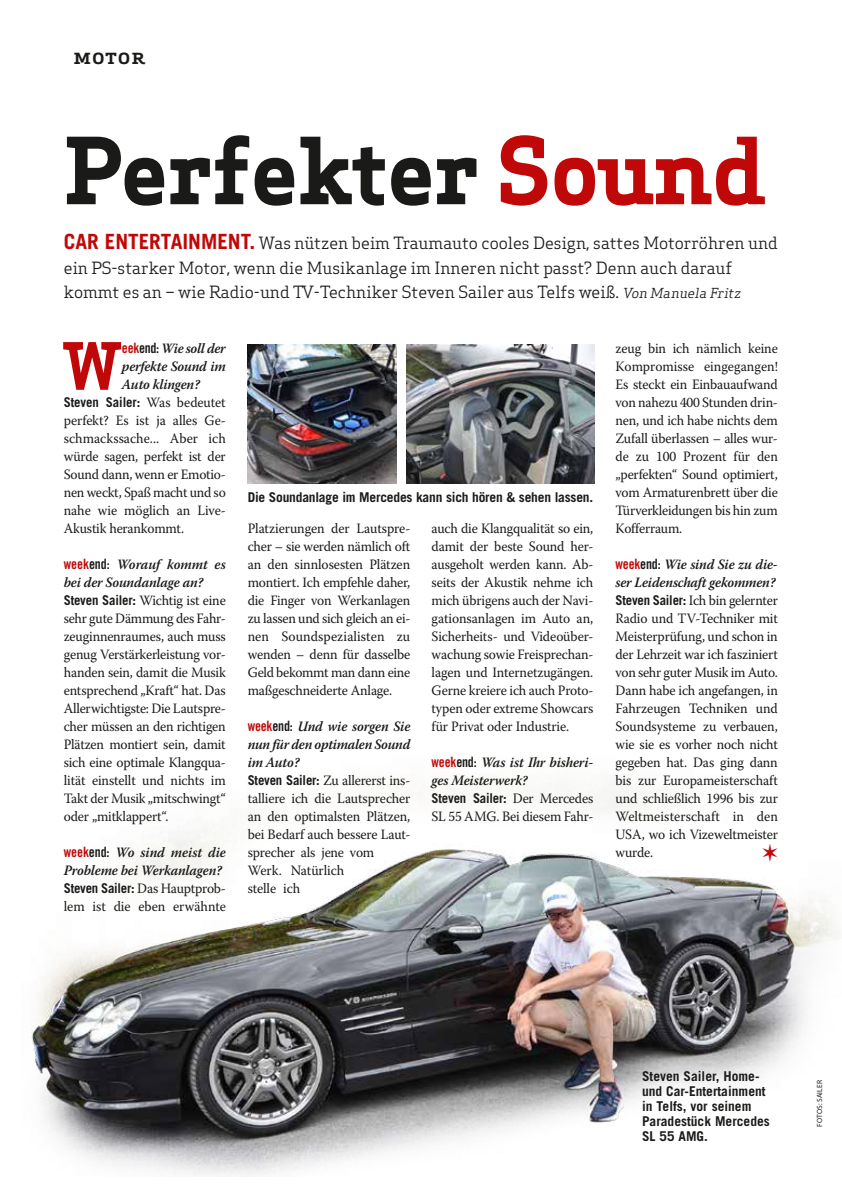
<style>
.page{position:relative;width:842px;height:1191px;background:#fff}
.page>*{position:absolute;margin:0;border:0;box-sizing:border-box;transform-origin:0 0}
.t1{font:700 90px "Apex Serif";letter-spacing:-.01em;color:#1a1a18}
.t2{font:700 62.25px "Apex Serif";color:#c00808;scale:.95 1}
.t3{font:16.5px/24px "Apex Serif";color:#1a1a18}
.t4{font:700 15px "Apex Serif";letter-spacing:.085em;color:#1a1a18;scale:1.2 1}
.t5{font:14.25px/18px "Warnock Pro";letter-spacing:-.015em;color:#1a1a18;text-align:justify;scale:.95 1}
.t6{font:italic 600 14.25px/18px "Warnock Pro";letter-spacing:-.015em;color:#1a1a18;scale:.95 1}
.t7{font:700 13.5px/15px "Trade Gothic LT Std";letter-spacing:-.005em;color:#1a1a18}
.t8{font:700 13.5px "Trade Gothic LT Std";letter-spacing:-.005em;color:#1a1a18;scale:.95 1}
.t9{font:7.5px "Myriad Pro";letter-spacing:.02em;color:#1a1a18}
.s1{color:#c00808}
.s2{font-family:"Trade Gothic LT Std";font-weight:700;font-size:21px;color:#c00808}
.s3{font-style:italic;font-size:13.5px}
.s4{font-family:"Trade Gothic LT Std Bd Cn 20";font-weight:400;font-style:normal;color:#c00808}
.s5{font-family:"Trade Gothic LT Std Bd Cn 20";font-weight:400;font-style:normal}
.s6{font-family:"Warnock Pro";font-weight:400;font-size:14.25px}
.s7{font-family:"Trade Gothic LT Std Bd Cn 20";color:#c00808}
.s8{font-family:"Trade Gothic LT Std Bd Cn 20"}
.s9{font-weight:600;font-style:italic}
.s10{font-family:"Trade Gothic LT Std";font-weight:700;font-size:13.5px}
</style>
<div class="page">
<img style="left:31px;top:789px;width:807px;height:387px">
<img style="left:248px;top:344px;width:148px;height:140px">
<img style="left:406px;top:344px;width:188px;height:140px">
<svg style="left:763px;top:843px;width:14px;height:18px"></svg>
<p class="t4" style="left:74px;top:49px;width:61px">MOTOR</p>
<h1 class="t1" style="left:64px;top:113px;width:704px">Perfekter <span class="s1">Sound</span></h1>
<p class="t3" style="left:64px;top:231px;width:716px"><span class="s2">CAR ENTERTAINMENT.</span> Was nützen beim Traumauto cooles Design, sattes Motorröhren und ein PS-starker Motor, wenn die Musikanlage im Inneren nicht passt? Denn auch darauf kommt es an – wie Radio-und TV-Techniker Steven Sailer aus Telfs weiß. <span class="s3">Von Manuela Fritz</span></p>
<h2 class="t2" style="left:64px;top:325px;width:61px">W</h2>
<p class="t6" style="left:122px;top:339px;width:111px;text-align:justify"><span class="s4">eek</span><span class="s5">end:</span> Wie soll der perfekte Sound im Auto klingen?</p>
<p class="t8" style="left:64px;top:394px;width:172px">Steven Sailer: <span class="s6">Was bedeutet</span></p>
<p class="t5" style="left:64px;top:411px;width:172px">perfekt? Es ist ja alles Ge&shy;schmackssache... Aber ich würde sagen, perfekt ist der Sound dann, wenn er Emotio&shy;nen weckt, Spaß macht und so nahe wie möglich an Live-Akustik herankommt.</p>
<p class="t5" style="left:64px;top:555px;width:172px;text-align:left"><span class="s7">week</span><span class="s8">end:</span> <span class="s9">Worauf kommt es bei der Soundanlage an?<br></span><span class="s10">Steven Sailer:</span> Wichtig ist eine sehr gute Dämmung des Fahr&shy;zeuginnenraumes, auch muss genug Verstärkerleistung vor&shy;handen sein, damit die Musik entsprechend „Kraft“ hat. Das<br>Allerwichtigste: Die Lautspre&shy;cher müssen an den richtigen<br>Plätzen montiert sein, damit sich eine optimale Klangqua&shy;lität einstellt und nichts im<br>Takt der Musik „mitschwingt“ oder „mitklappert“.</p>
<p class="t6" style="left:64px;top:843px;width:172px"><span class="s4">week</span><span class="s5">end:</span> Wo sind meist die<br>Probleme bei Werkanlagen?</p>
<p class="t8" style="left:64px;top:880px;width:172px">Steven Sailer: <span class="s6">Das Hauptprob-</span></p>
<p class="t5" style="left:64px;top:897px;width:172px">lem ist die eben erwähnte</p>
<p class="t7" style="left:248px;top:489px;width:347px">Die Soundanlage im Mercedes kann sich hören &amp; sehen lassen.</p>
<p class="t5" style="left:248px;top:519px;width:173px">Platzierungen der Lautspre&shy;cher – sie werden nämlich oft an den sinnlosesten Plätzen montiert. Ich empfehle daher, die Finger von Werkanlagen zu lassen und sich gleich an ei&shy;nen Soundspezialisten zu wenden – denn für dasselbe Geld bekommt man dann eine maßgeschneiderte Anlage.</p>
<p class="t5" style="left:248px;top:717px;width:173px;text-align:left"><span class="s7">week</span><span class="s8">end:</span> <span class="s9">Und wie sorgen Sie nun für den optimalen Sound im Auto?<br></span><span class="s10">Steven Sailer:</span> Zu allererst ins&shy;talliere ich die Lautsprecher an den optimalsten Plätzen, bei Bedarf auch bessere Laut&shy;sprecher als jene vom<br>Werk. Natürlich<br>stelle ich</p>
<p class="t5" style="left:432px;top:519px;width:172px">auch die Klangqualität so ein, damit der beste Sound her&shy;ausgeholt werden kann. Ab&shy;seits der Akustik nehme ich mich übrigens auch der Navi&shy;gationsanlagen im Auto an, Sicherheits- und Videoüber&shy;wachung sowie Freisprechan&shy;lagen und Internetzugängen.<br>Gerne kreiere ich auch Proto&shy;typen oder extreme Showcars für Privat oder Industrie.</p>
<p class="t6" style="left:432px;top:753px;width:172px"><span class="s4">week</span><span class="s5">end:</span> Was ist Ihr bisheri&shy;ges Meisterwerk?</p>
<p class="t8" style="left:432px;top:790px;width:172px">Steven Sailer: <span class="s6">Der Mercedes</span></p>
<p class="t5" style="left:432px;top:807px;width:172px">SL 55 AMG. Bei diesem Fahr-</p>
<p class="t5" style="left:615px;top:339px;width:172px">zeug bin ich nämlich keine Kompromisse eingegangen!<br>Es steckt ein Einbauaufwand von nahezu 400 Stunden drin&shy;nen, und ich habe nichts dem Zufall überlassen – alles wur&shy;de zu 100 Prozent für den „perfekten“ Sound optimiert, vom Armaturenbrett über die Türverkleidungen bis hin zum Kofferraum.</p>
<p class="t5" style="left:615px;top:555px;width:172px;text-align:left"><span class="s7">week</span><span class="s8">end:</span> <span class="s9">Wie sind Sie zu die&shy;ser Leidenschaft gekommen?<br></span><span class="s10">Steven Sailer:</span> Ich bin gelernter<br>Radio und TV-Techniker mit<br>Meisterprüfung, und schon in der Lehrzeit war ich fasziniert von sehr guter Musik im Auto.<br>Dann habe ich angefangen, in<br>Fahrzeugen Techniken und<br>Soundsysteme zu verbauen, wie sie es vorher noch nicht gegeben hat. Das ging dann bis zur Europameisterschaft und schließlich 1996 bis zur<br>Weltmeisterschaft in den<br>USA, wo ich Vizeweltmeister wurde.</p>
<p class="t7" style="left:642px;top:1068px;width:129px">Steven Sailer, Home&shy;und Car-Entertainment in Telfs, vor seinem<br>Paradestück Mercedes<br>SL 55 AMG.</p>
<p class="t9" style="left:816px;top:1127px;width:49px;rotate:-90deg">FOTOS: SAILER</p>
</div>
